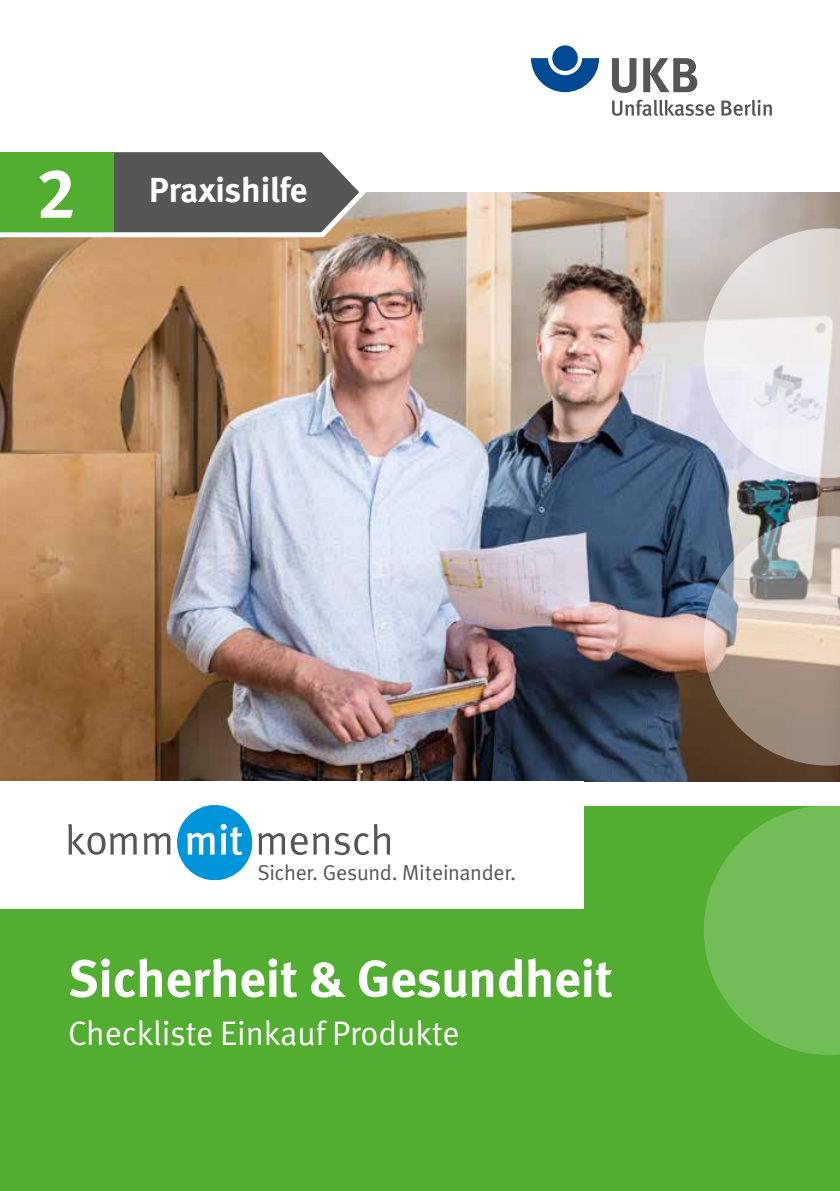
<style>
.page{position:relative;width:840px;height:1191px;background:#fff}
.page>*{position:absolute;margin:0;border:0;box-sizing:border-box;transform-origin:0 0}
.t1{font:700 52px "DGUV Meta";color:#fff}
.t2{font:700 34.6px "DGUV Meta";letter-spacing:-.005em;color:#fff}
.t3{font:34px "DGUV Meta";letter-spacing:-.005em;color:#fff}
.t4{font:21.6px "DGUV Meta";letter-spacing:-.015em;color:#565656}
.s1{font-size:70px}
</style>
<div class="page">
<img style="left:0;top:192px;width:839px;height:589px">
<div style="left:0;top:806px;width:839px;height:385px;background:#51ae30"></div>
<div style="left:0;top:781px;width:583px;height:127px;background:#fff"></div>
<div style="left:177px;top:805px;width:75px;height:75px;background:#0095db;border-radius:50%"></div>
<svg style="left:68px;top:824px;width:69px;height:30px"></svg>
<svg style="left:143px;top:833px;width:27px;height:21px"></svg>
<svg style="left:187px;top:832px;width:27px;height:22px"></svg>
<svg style="left:220px;top:824px;width:22px;height:31px"></svg>
<svg style="left:258px;top:824px;width:132px;height:31px"></svg>
<svg style="left:703px;top:228px;width:136px;height:250px"></svg>
<svg style="left:703px;top:516px;width:136px;height:249px;background:#a49a91"></svg>
<svg style="left:704px;top:806px;width:135px;height:248px"></svg>
<svg style="left:0;top:152px;width:369px;height:88px;background:#75726e"></svg>
<div style="left:0;top:152px;width:113px;height:80px;background:#51ae30"></div>
<svg style="left:531px;top:58px;width:67px;height:34px"></svg>
<div style="left:552px;top:45px;width:25px;height:26px;background:#004993;border-radius:50%"></div>
<svg style="left:611px;top:58px;width:25px;height:35px"></svg>
<svg style="left:643px;top:58px;width:54px;height:34px"></svg>
<svg style="left:612px;top:100px;width:102px;height:16px"></svg>
<svg style="left:721px;top:100px;width:50px;height:16px"></svg>
<h2 class="t2" style="left:37px;top:170px;width:272px"><span class="s1">2</span> Praxishilfe</h2>
<p class="t4" style="left:257px;top:860px;width:260px">Sicher. Gesund. Miteinander.</p>
<h1 class="t1" style="left:68px;top:947px;width:545px">Sicherheit &amp; Gesundheit</h1>
<h3 class="t3" style="left:68px;top:1013px;width:392px">Checkliste Einkauf Produkte</h3>
</div>
